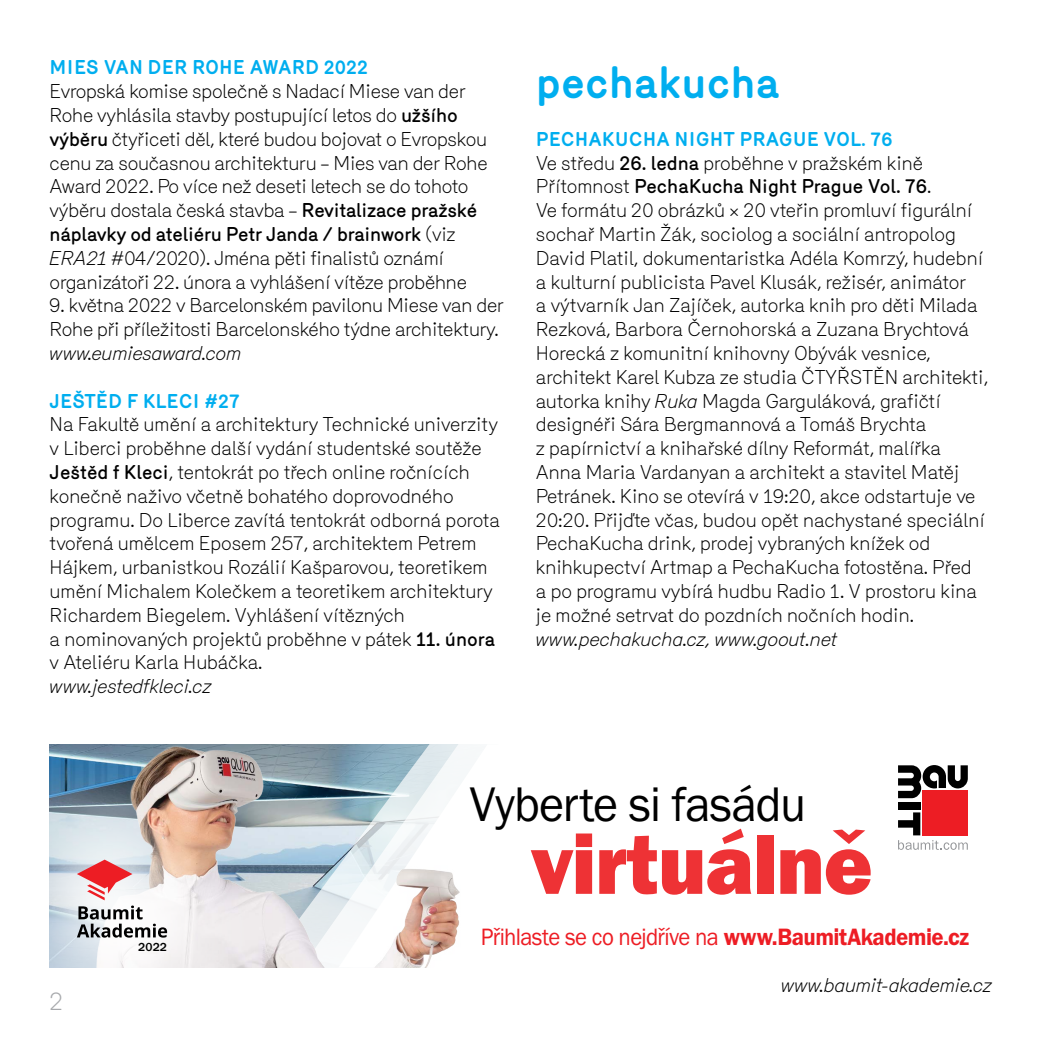
<style>
.page{position:relative;width:1042px;height:1042px;background:#fff}
.page>*{position:absolute;margin:0;border:0;box-sizing:border-box;transform-origin:0 0}
.t1{font:87.85px "Franklin Gothic URW Hea";letter-spacing:-.015em;color:#ee3235;scale:.95 1}
.t2{font:50.4px "Franklin Gothic URW Boo";letter-spacing:-.02em;color:#000;scale:.95 1}
.t3{font:700 43.75px "Mercury";color:#00aeef}
.t4{font:24.5px "Franklin Gothic URW Boo";letter-spacing:-.03em;color:#ed1d24;scale:.93 1}
.t5{font:300 24.5px "Mercury";color:#a7a9ac}
.t6{font:300 19.25px/23.8px "Mercury";color:#000}
.t7{font:italic 300 19.25px "Mercury";color:#000}
.t8{font:700 19.25px "Mercury";color:#00aeef}
.t9{font:500 12.08px "Franklin Gothic URW";color:#000}
.s1{font-weight:500}
.s2{font-style:italic}
.s3{font-weight:700;color:#00aeef}
.s4{font-family:"Franklin Gothic URW Dem"}
</style>
<div class="page">
<div style="left:898px;top:802px;width:22px;height:7px;background:#000"></div>
<div style="left:923px;top:790px;width:45px;height:45px;background:#ed1d24"></div>
<svg style="left:898px;top:765px;width:70px;height:33px"></svg>
<svg style="left:898px;top:812px;width:70px;height:38px"></svg>
<img style="left:77px;top:745px;width:383px;height:222px">
<img style="left:50px;top:757px;width:220px;height:210px">
<svg style="left:77px;top:859px;width:90px;height:78px"></svg>
<p class="t8" style="left:50px;top:56px;width:320px">MIES VAN DER ROHE AWARD 2022</p>
<p class="t6" style="left:50px;top:79px;width:439px">Evropská komise společně s Nadací Miese van der Rohe vyhlásila stavby postupující letos do <span class="s1">užšího výběru</span> čtyřiceti děl, které budou bojovat o Evropskou cenu za současnou architekturu – Mies van der Rohe Award 2022. Po více než deseti letech se do tohoto výběru dostala česká stavba – <span class="s1">Revitalizace pražské náplavky od ateliéru Petr Janda / brainwork</span> (viz <span class="s2">ERA21</span> #04/2020). Jména pěti finalistů oznámí organizátoři 22. února a vyhlášení vítěze proběhne</p>
<p class="t6" style="left:50px;top:294px;width:456px">9. května 2022 v Barcelonském pavilonu Miese van der<br>Rohe při příležitosti Barcelonského týdne architektury.</p>
<p class="t7" style="left:50px;top:342px;width:193px">www.eumiesaward.com</p>
<p class="t8" style="left:50px;top:389px;width:192px">JEŠTĚD F KLECI #27</p>
<p class="t6" style="left:50px;top:413px;width:452px">Na Fakultě umění a architektury Technické univerzity v Liberci proběhne další vydání studentské soutěže <span class="s1">Ještěd f Kleci</span>, tentokrát po třech online ročnících konečně naživo včetně bohatého doprovodného programu. Do Liberce zavítá tentokrát odborná porota tvořená umělcem Eposem 257, architektem Petrem Hájkem, urbanistkou Rozálií Kašparovou, teoretikem umění Michalem Kolečkem a teoretikem architektury Richardem Biegelem. Vyhlášení vítězných<br>a nominovaných projektů proběhne v pátek <span class="s1">11. února </span>v Ateliéru Karla Hubáčka.</p>
<p class="t7" style="left:50px;top:675px;width:164px">www.jestedfkleci.cz</p>
<h3 class="t3" style="left:536px;top:57px;width:245px">PECHAKUCHA</h3>
<p class="t6" style="left:536px;top:127px;width:454px"><span class="s3">PECHAKUCHA N IGHT PRAGUE VOL. 76<br></span>Ve středu <span class="s1">26. ledna</span> proběhne v pražském kině Přítomnost <span class="s1">PechaKucha Night Prague Vol. 76</span>.<br>Ve formátu 20 obrázků × 20 vteřin promluví figurální sochař Martin Žák, sociolog a sociální antropolog David Platil, dokumentaristka Adéla Komrzý, hudební a kulturní publicista Pavel Klusák, režisér, animátor<br>a výtvarník Jan Zajíček, autorka knih pro děti Milada Rezková, Barbora Černohorská a Zuzana Brychtová Horecká z komunitní knihovny Obývák vesnice, architekt Karel Kubza ze studia ČTYŘSTĚN architekti, autorka knihy <span class="s2">Ruka</span> Magda Garguláková, grafičtí designéři Sára Bergmannová a Tomáš Brychta<br>z papírnictví a knihařské dílny Reformát, malířka Anna Maria Vardanyan a architekt a stavitel Matěj Petránek. Kino se otevírá v 19:20, akce odstartuje ve 20:20. Přijďte včas, budou opět nachystané speciální PechaKucha drink, prodej vybraných knížek od knihkupectví Artmap a PechaKucha fotostěna. Před<br>a po programu vybírá hudbu Radio 1. V prostoru kina je možné setrvat do pozdních nočních hodin.</p>
<p class="t7" style="left:536px;top:628px;width:303px">www.pechakucha.cz, www.goout.net</p>
<p class="t5" style="left:50px;top:987px;width:16px">2</p>
<p class="t9" style="left:138px;top:939px;width:31px">2022</p>
<h2 class="t2" style="left:470px;top:773px;width:355px">Vyberte si fasádu</h2>
<h1 class="t1" style="left:531px;top:807px;width:361px">virtuálně</h1>
<p class="t4" style="left:481px;top:922px;width:527px">Přihlaste se co nejdříve na <span class="s4">www.BaumitAkademie.cz</span></p>
<p class="t7" style="left:781px;top:974px;width:213px">www.baumit-akademie.cz</p>
</div>
